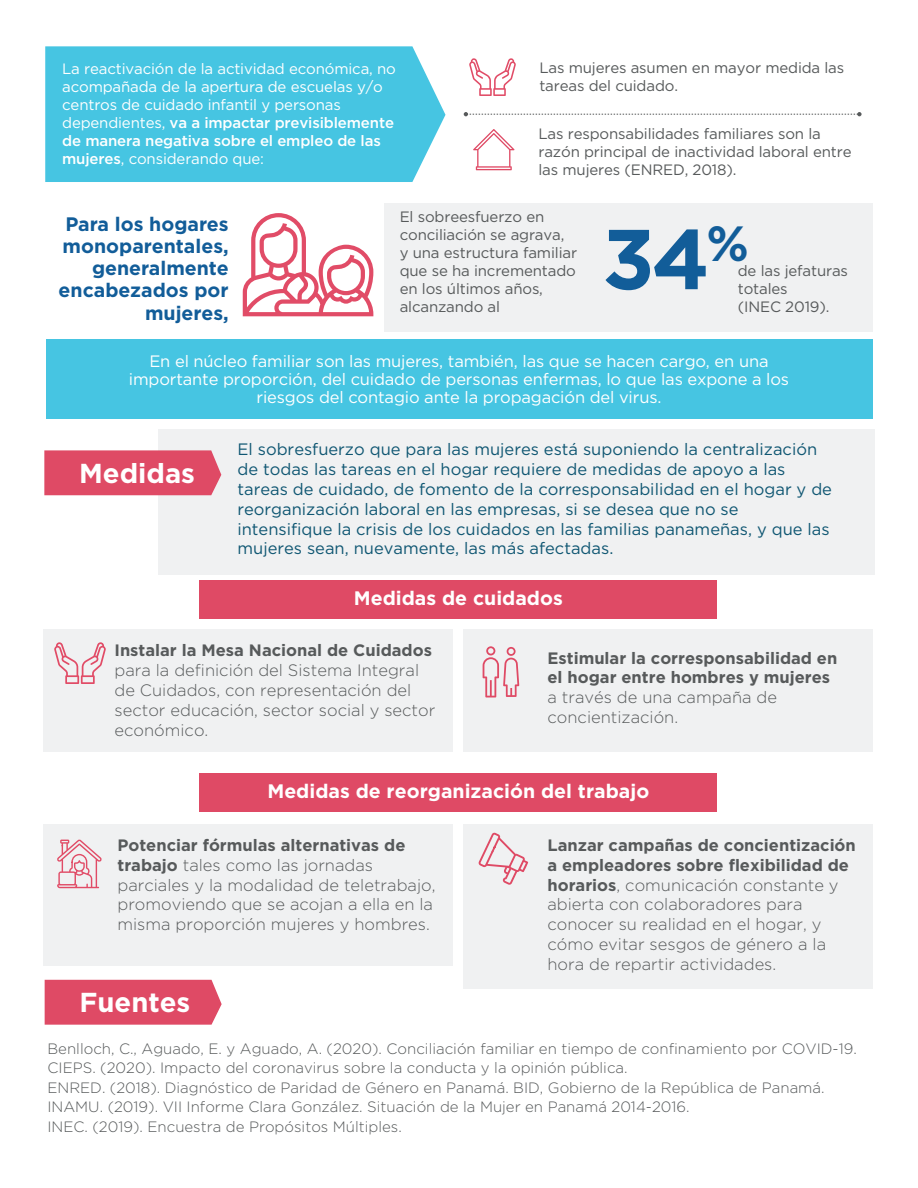
<style>
.page{position:relative;width:918px;height:1188px;background:#fff}
.page>*{position:absolute;margin:0;border:0;box-sizing:border-box;transform-origin:0 0}
.t1{font:700 84.75px "Gotham";color:#125d99}
.t2{font:700 27.45px "Gotham";color:#fff}
.t3{font:700 19.5px/22.4px "Gotham";color:#125d99;text-align:right}
.t4{font:700 19.5px "Gotham";color:#fff}
.t5{font:300 16.5px/19.8px "Gotham";color:#575a5b}
.t6{font:16.5px/19.8px "Gotham";color:#105773}
.t7{font:16.5px/18px "Gotham";letter-spacing:-.01em;color:#fff;text-align:center}
.t8{font:700 16.5px/19.8px "Gotham";color:#575a5b}
.t9{font:300 15px/19.5px "Gotham";color:#575a5b}
.t10{font:15px/18px "Gotham";letter-spacing:-.01em;color:#575a5b}
.t11{font:15px/18px "Gotham";letter-spacing:-.01em;color:#fff}
.s1{font-weight:500}
.s2{font-weight:700}
</style>
<div class="page">
<div style="left:46px;top:339px;width:827px;height:80px;background:#46c5e2"></div>
<div style="left:45px;top:46px;width:400px;height:136px;background:#46c5e2"></div>
<div style="left:385px;top:203px;width:488px;height:129px;background:#f0f1f2"></div>
<svg style="left:243px;top:213px;width:130px;height:103px"></svg>
<svg style="left:464px;top:112px;width:398px;height:4px"></svg>
<svg style="left:469px;top:58px;width:47px;height:38px"></svg>
<div style="left:159px;top:429px;width:716px;height:145px;background:#f0f1f2"></div>
<div style="left:43px;top:630px;width:410px;height:122px;background:#f0f1f2"></div>
<div style="left:464px;top:630px;width:409px;height:122px;background:#f0f1f2"></div>
<div style="left:44px;top:450px;width:177px;height:45px;background:#df4a65"></div>
<div style="left:200px;top:580px;width:517px;height:39px;background:#df4a65"></div>
<div style="left:43px;top:824px;width:410px;height:142px;background:#f0f1f2"></div>
<div style="left:464px;top:824px;width:409px;height:165px;background:#f0f1f2"></div>
<div style="left:200px;top:773px;width:517px;height:39px;background:#df4a65"></div>
<div style="left:45px;top:980px;width:177px;height:45px;background:#df4a65"></div>
<svg style="left:54px;top:642px;width:52px;height:42px"></svg>
<svg style="left:483px;top:646px;width:36px;height:52px"></svg>
<svg style="left:57px;top:839px;width:45px;height:49px"></svg>
<svg style="left:478px;top:832px;width:50px;height:53px"></svg>
<svg style="left:473px;top:129px;width:41px;height:41px"></svg>
<p class="t11" style="left:62px;top:59px;width:335px">La reactivación de la actividad económica, no acompañada de la apertura de escuelas y/o centros de cuidado infantil y personas dependientes, <span class="s1">va a impactar previsiblemente de manera negativa sobre el empleo de las mujeres</span>, considerando que:</p>
<p class="t10" style="left:539px;top:58px;width:306px">Las mujeres asumen en mayor medida las tareas del cuidado.</p>
<p class="t10" style="left:539px;top:124px;width:315px">Las responsabilidades familiares son la razón principal de inactividad laboral entre las mujeres (ENRED, 2018).</p>
<p class="t10" style="left:400px;top:207px;width:179px">El sobreesfuerzo en conciliación se agrava,<br>y una estructura familiar que se ha incrementado en los últimos años, alcanzando al</p>
<p class="t3" style="left:59px;top:212px;width:172px">Para los hogares monoparentales, generalmente encabezados por mujeres,</p>
<p class="t7" style="left:129px;top:352px;width:662px">En el núcleo familiar son las mujeres, también, las que se hacen cargo, en una importante proporción, del cuidado de personas enfermas, lo que las expone a los riesgos del contagio ante la propagación del virus.</p>
<h1 class="t1" style="left:602px;top:203px;width:148px">34<sup>%</sup></h1>
<p class="t10" style="left:738px;top:262px;width:112px">de las jefaturas totales<br>(INEC 2019).</p>
<h2 class="t2" style="left:79px;top:455px;width:117px">Medidas</h2>
<p class="t6" style="left:237px;top:439px;width:596px">El sobresfuerzo que para las mujeres está suponiendo la centralización de todas las tareas en el hogar requiere de medidas de apoyo a las tareas de cuidado, de fomento de la corresponsabilidad en el hogar y de reorganización laboral en las empresas, si se desea que no se intensifique la crisis de los cuidados en las familias panameñas, y que las mujeres sean, nuevamente, las más afectadas.</p>
<p class="t4" style="left:354px;top:585px;width:211px">Medidas de cuidados</p>
<p class="t8" style="left:115px;top:641px;width:319px">Instalar la Mesa Nacional de Cuidados</p>
<p class="t5" style="left:115px;top:660px;width:322px">para la definición del Sistema Integral de Cuidados, con representación del sector educación, sector social y sector económico.</p>
<p class="t8" style="left:548px;top:648px;width:291px">Estimular la corresponsabilidad en el hogar entre hombres y mujeres</p>
<p class="t5" style="left:548px;top:687px;width:231px">a través de una campaña de concientización.</p>
<p class="t4" style="left:267px;top:778px;width:383px">Medidas de reorganización del trabajo</p>
<p class="t5" style="left:117px;top:835px;width:320px"><span class="s2">Potenciar fórmulas alternativas de trabajo</span> tales como las jornadas parciales y la modalidad de teletrabajo, promoviendo que se acojan a ella en la misma proporción mujeres y hombres.</p>
<p class="t5" style="left:548px;top:835px;width:310px"><span class="s2">Lanzar campañas de concientización a empleadores sobre flexibilidad de horarios</span>, comunicación constante y abierta con colaboradores para conocer su realidad en el hogar, y cómo evitar sesgos de género a la hora de repartir actividades.</p>
<h2 class="t2" style="left:79px;top:984px;width:112px">Fuentes</h2>
<p class="t9" style="left:48px;top:1038px;width:811px">Benlloch, C., Aguado, E. y Aguado, A. (2020). Conciliación familiar en tiempo de confinamiento por COVID-19.<br>CIEPS. (2020). Impacto del coronavirus sobre la conducta y la opinión pública.<br>ENRED. (2018). Diagnóstico de Paridad de Género en Panamá. BID, Gobierno de la República de Panamá.<br>INAMU. (2019). VII Informe Clara González. Situación de la Mujer en Panamá 2014-2016.<br>INEC. (2019). Encuestra de Propósitos Múltiples.</p>
</div>
